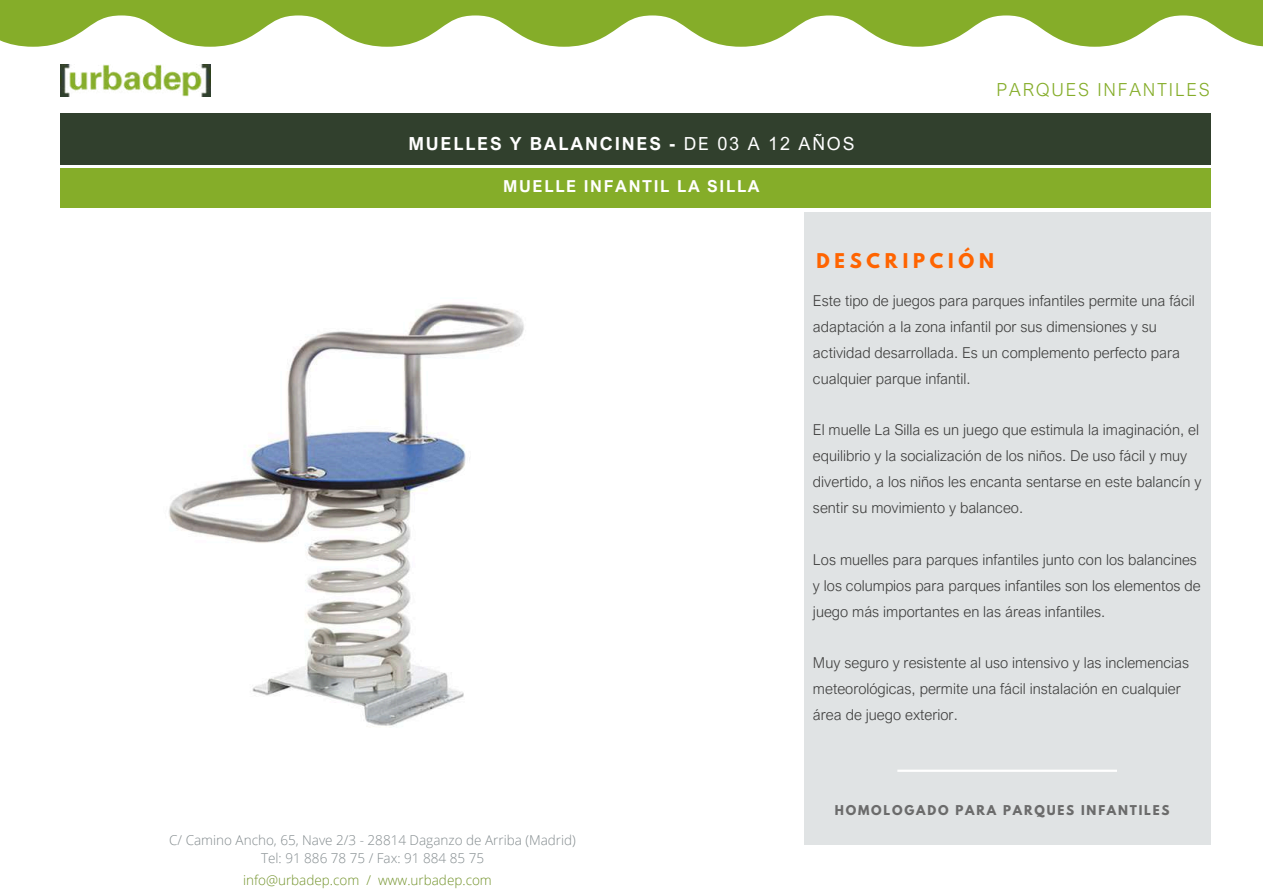
<style>
.page{position:relative;width:1263px;height:894px;background:#fff}
.page>*{position:absolute;margin:0;border:0;box-sizing:border-box;transform-origin:0 0}
.t1{font:700 18px "Arial Nova";letter-spacing:.1em;color:#fff}
.t2{font:300 18px "Arial Nova";letter-spacing:.1em;color:#85ad29}
.t3{font:700 18px "League Spartan";letter-spacing:.265em;color:#ff6400}
.t4{font:700 16.5px "Arial Nova";letter-spacing:.1em;color:#fff}
.t5{font:300 15px/25.8px "Arial Nova";color:#40403f}
.t6{font:300 13.5px/18px "Open Sans";color:#828a8d;text-align:center}
.t7{font:300 13.5px "Open Sans";color:#72922a}
.t8{font:700 12px "League Spartan";letter-spacing:.15em;color:#6b6b6b}
.s1{font-weight:400}
</style>
<div class="page">
<div style="left:60px;top:114px;width:1151px;height:51px;background:#31402d"></div>
<div style="left:60px;top:168px;width:1151px;height:39px;background:#85ad29"></div>
<img style="left:60px;top:64px;width:150px;height:33px">
<div style="left:804px;top:212px;width:407px;height:632px;background:#e0e3e4"></div>
<hr style="left:897px;top:769px;width:220px;height:2px;background:#fff">
<svg style="left:0;top:29px;width:1263px;height:18px"></svg>
<svg style="left:0;top:15px;width:1263px;height:14px;fill:#85ad29"></svg>
<div style="left:0;top:0;width:1263px;height:15px;background:#85ad29"></div>
<img style="left:169px;top:303px;width:355px;height:424px">
<p class="t1" style="left:408px;top:132px;width:448px">MUELLES Y BALANCINES - <span class="s1">DE 03 A 12 AÑOS</span></p>
<p class="t4" style="left:503px;top:176px;width:258px">MUELLE INFANTIL LA SILLA</p>
<p class="t2" style="left:997px;top:78px;width:215px">PARQUES INFANTILES</p>
<p class="t3" style="left:816px;top:252px;width:179px">DESCRIPCIÓN</p>
<p class="t5" style="left:813px;top:287px;width:383px">Este tipo de juegos para parques infantiles permite una fácil adaptación a la zona infantil por sus dimensiones y su actividad desarrollada. Es un complemento perfecto para cualquier parque infantil.</p>
<p class="t5" style="left:813px;top:416px;width:390px">El muelle La Silla es un juego que estimula la imaginación, el equilibrio y la socialización de los niños. De uso fácil y muy divertido, a los niños les encanta sentarse en este balancín y sentir su movimiento y balanceo.</p>
<p class="t5" style="left:813px;top:546px;width:389px">Los muelles para parques infantiles junto con los balancines y los columpios para parques infantiles son los elementos de juego más importantes en las áreas infantiles.</p>
<p class="t5" style="left:813px;top:649px;width:378px">Muy seguro y resistente al uso intensivo y las inclemencias meteorológicas, permite una fácil instalación en cualquier área de juego exterior.</p>
<p class="t6" style="left:169px;top:830px;width:408px">C/ Camino Ancho, 65, Nave 2/3 - 28814 Daganzo de Arriba (Madrid)<br>Tel: 91 886 78 75 / Fax: 91 884 85 75</p>
<p class="t7" style="left:243px;top:870px;width:250px">info@urbadep.com / www.urbadep.com</p>
<p class="t8" style="left:835px;top:803px;width:336px">HOMOLOGADO PARA PARQUES INFANTILES</p>
</div>
